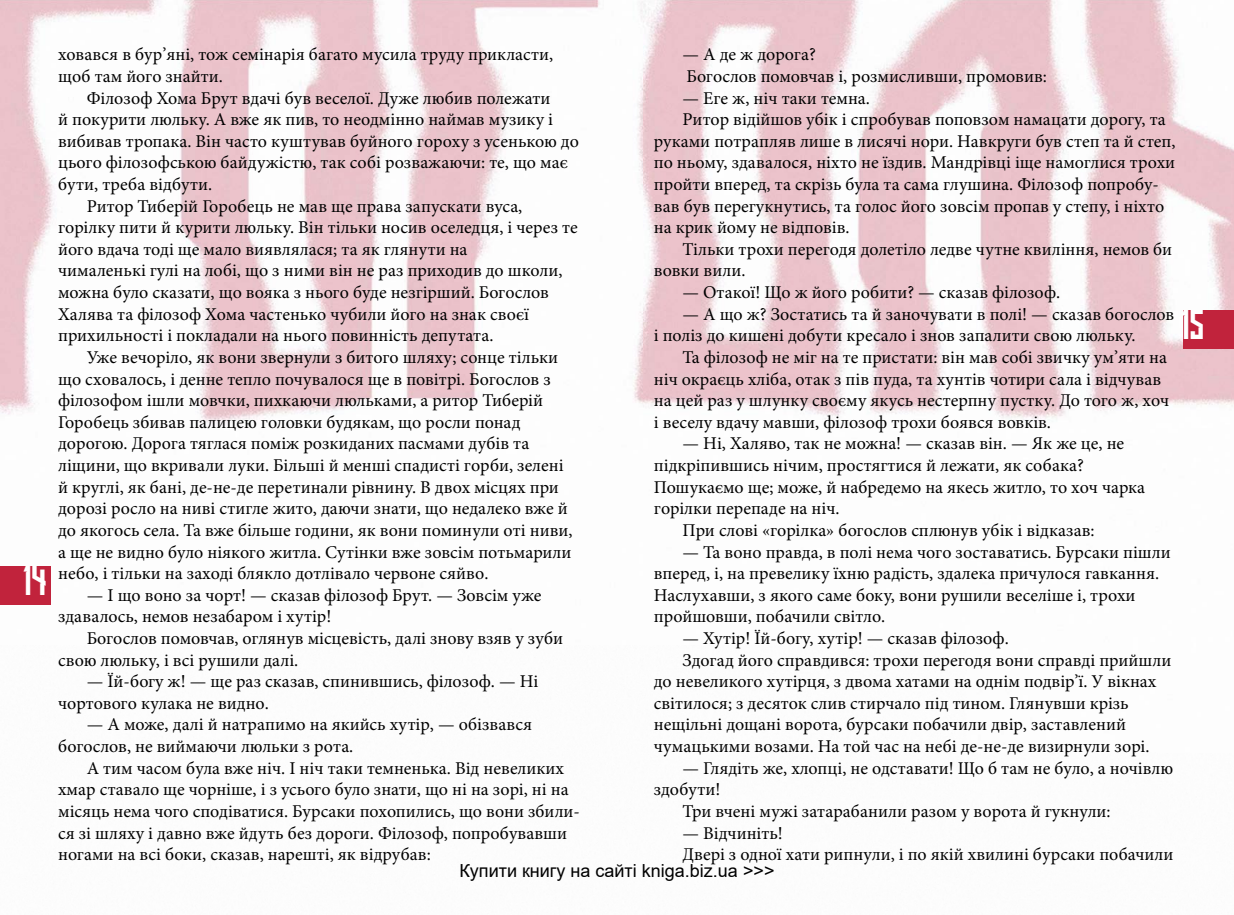
<style>
.page{position:relative;width:1234px;height:915px;background:#fff}
.page>*{position:absolute;margin:0;border:0;box-sizing:border-box;transform-origin:0 0}
.t1{font:37.5px "Long Shot Cyrillic";color:#fff}
.t2{font:18px/21.6px "Minion Pro";color:#000}
.t3{font:18px "Arial";color:#000}
</style>
<div class="page">
<img style="left:0;top:0;width:1233px;height:605px">
<div style="left:0;top:566px;width:51px;height:38px;background:#c1233c"></div>
<div style="left:1182px;top:310px;width:51px;height:38px;background:#c1233c"></div>
<h1 class="t1" style="left:24px;top:558px;width:25px">14</h1>
<p class="t2" style="left:58px;top:44px;width:496px">ховався в бур’яні, тож семінарія багато мусила труду прикласти, щоб там його знайти.</p>
<p class="t2" style="left:87px;top:87px;width:465px">Філозоф Хома Брут вдачі був веселої. Дуже любив полежати</p>
<p class="t2" style="left:58px;top:109px;width:496px">й покурити люльку. А вже як пив, то неодмінно наймав музику і</p>
<p class="t2" style="left:58px;top:130px;width:522px">вибивав тропака. Він часто куштував буйного гороху з усенькою до</p>
<p class="t2" style="left:58px;top:152px;width:511px">цього філозофською байдужістю, так собі розважаючи: те, що має</p>
<p class="t2" style="left:58px;top:173px;width:156px">бути, треба відбути.</p>
<p class="t2" style="left:87px;top:195px;width:437px">Ритор Тиберій Горобець не мав ще права запускати вуса,</p>
<p class="t2" style="left:58px;top:217px;width:521px">горілку пити й курити люльку. Він тільки носив оселедця, і через те</p>
<p class="t2" style="left:58px;top:238px;width:411px">його вдача тоді ще мало виявлялася; та як глянути на</p>
<p class="t2" style="left:58px;top:260px;width:505px">чималенькі гулі на лобі, що з ними він не раз приходив до школи,</p>
<p class="t2" style="left:58px;top:281px;width:492px">можна було сказати, що вояка з нього буде незгірший. Богослов</p>
<p class="t2" style="left:58px;top:303px;width:472px">Халява та філозоф Хома частенько чубили його на знак своєї</p>
<p class="t2" style="left:58px;top:325px;width:436px">прихильності і покладали на нього повинність депутата.</p>
<p class="t2" style="left:87px;top:346px;width:473px">Уже вечоріло, як вони звернули з битого шляху; сонце тільки</p>
<p class="t2" style="left:58px;top:368px;width:494px">що сховалось, і денне тепло почувалося ще в повітрі. Богослов з</p>
<p class="t2" style="left:58px;top:389px;width:486px">філозофом ішли мовчки, пихкаючи люльками, а ритор Тиберій</p>
<p class="t2" style="left:58px;top:411px;width:464px">Горобець збивав палицею головки будякам, що росли понад</p>
<p class="t2" style="left:58px;top:433px;width:472px">дорогою. Дорога тяглася поміж розкиданих пасмами дубів та</p>
<p class="t2" style="left:58px;top:454px;width:507px">ліщини, що вкривали луки. Більші й менші спадисті горби, зелені</p>
<p class="t2" style="left:58px;top:476px;width:502px">й круглі, як бані, де-не-де перетинали рівнину. В двох місцях при</p>
<p class="t2" style="left:58px;top:497px;width:511px">дорозі росло на ниві стигле жито, даючи знати, що недалеко вже й</p>
<p class="t2" style="left:58px;top:519px;width:516px">до якогось села. Та вже більше години, як вони поминули оті ниви,</p>
<p class="t2" style="left:58px;top:541px;width:514px">а ще не видно було ніякого житла. Сутінки вже зовсім потьмарили</p>
<p class="t2" style="left:58px;top:562px;width:432px">небо, і тільки на заході блякло дотлівало червоне сяйво.</p>
<p class="t2" style="left:58px;top:584px;width:485px;text-indent:29px">— І що воно за чорт! — сказав філозоф Брут. — Зовсім уже здавалось, немов незабаром і хутір!</p>
<p class="t2" style="left:58px;top:627px;width:506px;text-indent:29px">Богослов помовчав, оглянув місцевість, далі знову взяв у зуби свою люльку, і всі рушили далі.</p>
<p class="t2" style="left:58px;top:670px;width:481px;text-indent:29px">— Їй-богу ж! — ще раз сказав, спинившись, філозоф. — Ні чортового кулака не видно.</p>
<p class="t2" style="left:58px;top:713px;width:475px;text-indent:29px">— А може, далі й натрапимо на якийсь хутір, — обізвався богослов, не виймаючи люльки з рота.</p>
<p class="t2" style="left:58px;top:757px;width:523px;text-indent:29px">А тим часом була вже ніч. І ніч таки темненька. Від невеликих хмар ставало ще чорніше, і з усього було знати, що ні на зорі, ні на місяць нема чого сподіватися. Бурсаки похопились, що вони збили&shy;ся зі шляху і давно вже йдуть без дороги. Філозоф, попробувавши ногами на всі боки, сказав, нарешті, як відрубав:</p>
<p class="t2" style="left:682px;top:44px;width:366px">— А де ж дорога?<br>Богослов помовчав і, розмисливши, промовив:</p>
<p class="t2" style="left:682px;top:87px;width:189px">— Еге ж, ніч таки темна.</p>
<p class="t2" style="left:682px;top:109px;width:485px">Ритор відійшов убік і спробував поповзом намацати дорогу, та</p>
<p class="t2" style="left:653px;top:130px;width:523px">руками потрапляв лише в лисячі нори. Навкруги був степ та й степ,</p>
<p class="t2" style="left:653px;top:152px;width:523px">по ньому, здавалося, ніхто не їздив. Мандрівці іще намоглися трохи</p>
<p class="t2" style="left:653px;top:173px;width:506px">пройти вперед, та скрізь була та сама глушина. Філозоф попробу-</p>
<p class="t2" style="left:653px;top:195px;width:511px">вав був перегукнутись, та голос його зовсім пропав у степу, і ніхто</p>
<p class="t2" style="left:653px;top:217px;width:197px">на крик йому не відповів.</p>
<p class="t2" style="left:682px;top:238px;width:491px">Тільки трохи перегодя долетіло ледве чутне квиління, немов би</p>
<p class="t2" style="left:653px;top:260px;width:93px">вовки вили.</p>
<p class="t2" style="left:682px;top:281px;width:379px">— Отакої! Що ж його робити? — сказав філозоф.</p>
<p class="t2" style="left:653px;top:303px;width:521px;text-indent:29px">— А що ж? Зостатись та й заночувати в полі! — сказав богослов і поліз до кишені добути кресало і знов запалити свою люльку.</p>
<p class="t2" style="left:653px;top:346px;width:516px;text-indent:29px">Та філозоф не міг на те пристати: він мав собі звичку ум’яти на ніч окраєць хліба, отак з пів пуда, та хунтів чотири сала і відчував на цей раз у шлунку своєму якусь нестерпну пустку. До того ж, хоч і веселу вдачу мавши, філозоф трохи боявся вовків.</p>
<p class="t2" style="left:682px;top:433px;width:443px">— Ні, Халяво, так не можна! — сказав він. — Як же це, не</p>
<p class="t2" style="left:653px;top:454px;width:431px">підкріпившись нічим, простягтися й лежати, як собака?</p>
<p class="t2" style="left:653px;top:476px;width:492px">Пошукаємо ще; може, й набредемо на якесь житло, то хоч чарка</p>
<p class="t2" style="left:653px;top:497px;width:187px">горілки перепаде на ніч.</p>
<p class="t2" style="left:682px;top:519px;width:413px">При слові «горілка» богослов сплюнув убік і відказав:</p>
<p class="t2" style="left:653px;top:541px;width:518px;text-indent:29px">— Та воно правда, в полі нема чого зоставатись. Бурсаки пішли вперед, і, на превелику їхню радість, здалека причулося гавкання.<br>Наслухавши, з якого саме боку, вони рушили веселіше і, трохи пройшовши, побачили світло.</p>
<p class="t2" style="left:682px;top:627px;width:328px">— Хутір! Їй-богу, хутір! — сказав філозоф.</p>
<p class="t2" style="left:682px;top:649px;width:490px">Здогад його справдився: трохи перегодя вони справді прийшли</p>
<p class="t2" style="left:653px;top:670px;width:504px">до невеликого хутірця, з двома хатами на однім подвір’ї. У вікнах</p>
<p class="t2" style="left:653px;top:692px;width:476px">світилося; з десяток слив стирчало під тином. Глянувши крізь</p>
<p class="t2" style="left:653px;top:713px;width:473px">нещільні дощані ворота, бурсаки побачили двір, заставлений</p>
<p class="t2" style="left:653px;top:735px;width:497px">чумацькими возами. На той час на небі де-не-де визирнули зорі.</p>
<p class="t2" style="left:682px;top:757px;width:492px">— Глядіть же, хлопці, не одставати! Що б там не було, а ночівлю</p>
<p class="t2" style="left:653px;top:778px;width:68px">здобути!</p>
<p class="t2" style="left:682px;top:800px;width:429px">Три вчені мужі затарабанили разом у ворота й гукнули:</p>
<p class="t2" style="left:682px;top:821px;width:492px">— Відчиніть!<br>Двері з одної хати рипнули, і по якій хвилині бурсаки побачили</p>
<h1 class="t1" style="left:1182px;top:302px;width:24px">15</h1>
<p class="t3" style="left:459px;top:857px;width:316px">Купити книгу на сайті kniga.biz.ua &gt;&gt;&gt;</p>
</div>
